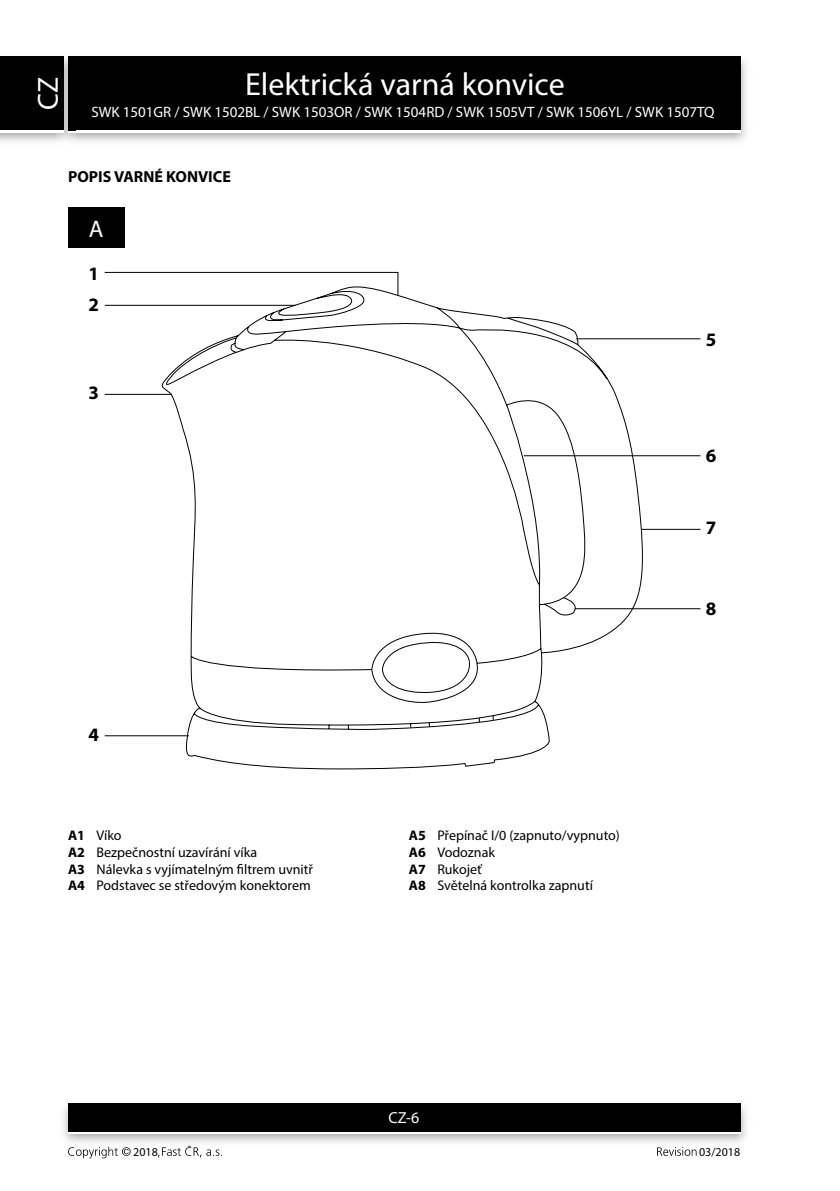
<style>
.page{position:relative;width:840px;height:1191px;background:#fff}
.page>*{position:absolute;margin:0;border:0;box-sizing:border-box;transform-origin:0 0}
.t1{font:32px "Myriad Pro";color:#fff}
.t2{font:29px "Myriad Pro";color:#fff}
.t3{font:24px "Myriad Pro";color:#fff}
.t4{font:700 19px "Myriad Pro";color:#000}
.t5{font:700 16px "Myriad Pro";color:#000}
.t6{font:16px "Myriad Pro";color:#fff}
.t7{font:15px "Myriad Pro";color:#fff}
.t8{font:14px/16.6px "Myriad Pro";color:#000}
.t9{font:12px "Myriad Pro";color:#000}
.s1{font-weight:700}
</style>
<div class="page">
<img style="left:0;top:56px;width:747px;height:86px">
<div style="left:68px;top:59px;width:672px;height:74px;background:#fff"></div>
<div style="left:68px;top:57px;width:672px;height:73px;background:#000"></div>
<img style="left:63px;top:1103px;width:684px;height:40px">
<div style="left:68px;top:1106px;width:672px;height:28px;background:linear-gradient(to right,#fff,#fff)"></div>
<div style="left:68px;top:1103px;width:672px;height:28px;background:#000"></div>
<img style="left:57px;top:56px;width:18px;height:86px">
<img style="left:68px;top:130px;width:7px;height:3px">
<svg style="left:68px;top:57px;width:7px;height:2px"></svg>
<img style="left:68px;top:59px;width:7px;height:71px">
<div style="left:0;top:59px;width:64px;height:74px;background:#fff"></div>
<div style="left:0;top:57px;width:64px;height:73px;background:#000"></div>
<svg style="left:68px;top:1146px;width:62px;height:12px"></svg>
<svg style="left:158px;top:1145px;width:64px;height:12px"></svg>
<svg style="left:657px;top:1147px;width:39px;height:8px"></svg>
<svg style="left:105px;top:272px;width:595px;height:465px"></svg>
<div style="left:68px;top:207px;width:56px;height:41px;background:#000"></div>
<h2 class="t2" style="left:30px;top:110px;width:34px;rotate:-90deg">CZ</h2>
<h1 class="t1" style="left:245px;top:64px;width:321px">Elektrická varná konvice</h1>
<p class="t7" style="left:91px;top:102px;width:624px">SWK 1501GR / SWK 1502BL / SWK 1503OR / SWK 1504RD / SWK 1505VT / SWK 1506YL / SWK 1507TQ</p>
<p class="t5" style="left:68px;top:166px;width:164px">POPIS VARNÉ KONVICE</p>
<h3 class="t3" style="left:89px;top:214px;width:16px">A</h3>
<h3 class="t4" style="left:88px;top:261px;width:12px">1</h3>
<h3 class="t4" style="left:88px;top:292px;width:12px">2</h3>
<h3 class="t4" style="left:88px;top:380px;width:12px">3</h3>
<h3 class="t4" style="left:88px;top:722px;width:12px">4</h3>
<p class="t8" style="left:68px;top:827px;width:246px"><span class="s1">A1</span> Víko<br><span class="s1">A2</span> Bezpečnostní uzavírání víka<br><span class="s1">A3</span> Nálevka s vyjímatelným filtrem uvnitř<br><span class="s1">A4</span> Podstavec se středovým konektorem</p>
<p class="t8" style="left:409px;top:827px;width:212px"><span class="s1">A5</span> Přepínač I/0 (zapnuto/vypnuto)<br><span class="s1">A6</span> Vodoznak<br><span class="s1">A7</span> Rukojeť<br><span class="s1">A8</span> Světelná kontrolka zapnutí</p>
<h3 class="t4" style="left:705px;top:327px;width:12px">5</h3>
<h3 class="t4" style="left:705px;top:443px;width:12px">6</h3>
<h3 class="t4" style="left:705px;top:515px;width:12px">7</h3>
<h3 class="t4" style="left:705px;top:596px;width:12px">8</h3>
<p class="t6" style="left:388px;top:1108px;width:32px">CZ-6</p>
<p class="t9" style="left:133px;top:1144px;width:26px">2018</p>
<p class="t9" style="left:698px;top:1144px;width:43px">03/2018</p>
</div>
